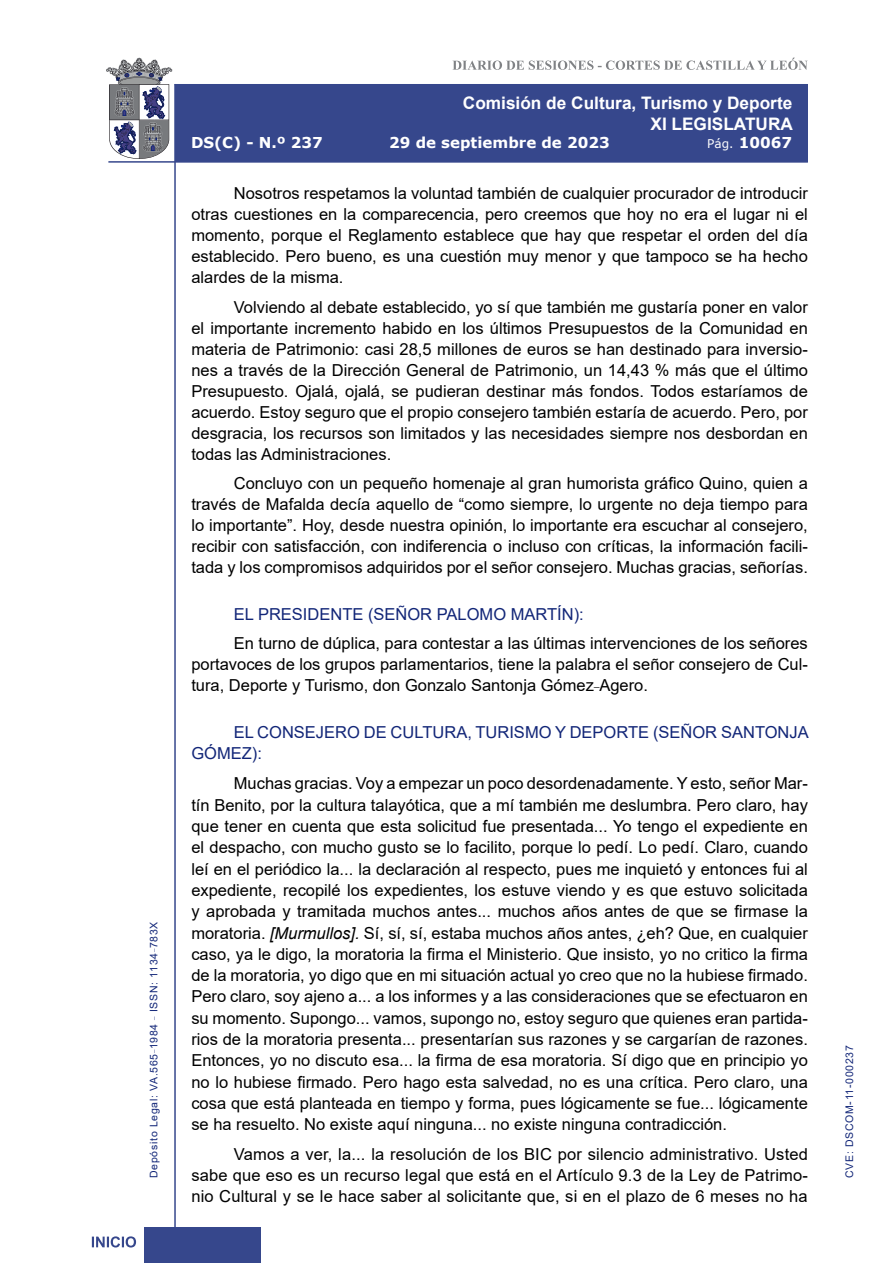
<style>
.page{position:relative;width:893px;height:1263px;background:#fff}
.page>*{position:absolute;margin:0;border:0;box-sizing:border-box;transform-origin:0 0}
.t1{font:700 17.25px/20.7px "Arial";color:#fff;text-align:right}
.t2{font:16.5px/21px "Arial";color:#000;text-align:justify}
.Orador{font:16.5px/21px "Arial";color:#122678}
.t3{font:700 15px "Verdana";color:#fff}
.t4{font:10.5px "Arial";letter-spacing:.065em;color:#122678}
.s1{font-weight:400;font-size:12px}
.s2{font-style:italic}
</style>
<div class="page">
<svg style="left:452px;top:58px;width:356px;height:12px"></svg>
<hr style="left:174px;top:84px;width:2px;height:1179px;background:#36478c">
<div style="left:144px;top:1227px;width:117px;height:36px;background:#36478c"></div>
<div style="left:175px;top:84px;width:633px;height:78px;background:#36478c"></div>
<hr style="left:108px;top:161px;width:700px;height:2px;background:#36478c">
<svg style="left:92px;top:1236px;width:44px;height:11px"></svg>
<svg style="left:106px;top:58px;width:66px;height:101px"></svg>
<p class="t4" style="left:146px;top:1178px;width:258px;rotate:-90deg">Depósito Legal: VA.565<sup>_</sup>1984 <sup>_</sup> ISSN: 1134<sup>_</sup>783X</p>
<p class="t1" style="left:463px;top:93px;width:332px">Comisión de Cultura, Turismo y Deporte<br>XI LEGISLATURA</p>
<p class="t3" style="left:191px;top:132px;width:133px">DS(C) - N.º 237</p>
<p class="t3" style="left:389px;top:132px;width:222px">29 de septiembre de 2023</p>
<p class="t3" style="left:707px;top:132px;width:86px"><span class="s1">Pág.</span> 10067</p>
<p class="t2" style="left:191px;top:183px;width:618px;text-indent:43px">Nosotros respetamos la voluntad también de cualquier procurador de introducir otras cuestiones en la comparecencia, pero creemos que hoy no era el lugar ni el momento, porque el Reglamento establece que hay que respetar el orden del día establecido. Pero bueno, es una cuestión muy menor y que tampoco se ha hecho alardes de la misma.</p>
<p class="t2" style="left:191px;top:296px;width:618px;text-indent:43px">Volviendo al debate establecido, yo sí que también me gustaría poner en valor el importante incremento habido en los últimos Presupuestos de la Comunidad en materia de Patrimonio: casi 28,5 millones de euros se han destinado para inversio&shy;nes a través de la Dirección General de Patrimonio, un 14,43 % más que el último Presupuesto. Ojalá, ojalá, se pudieran destinar más fondos. Todos estaríamos de acuerdo. Estoy seguro que el propio consejero también estaría de acuerdo. Pero, por desgracia, los recursos son limitados y las necesidades siempre nos desbordan en todas las Administraciones.</p>
<p class="t2" style="left:191px;top:473px;width:618px;text-indent:43px">Concluyo con un pequeño homenaje al gran humorista gráfico Quino, quien a través de Mafalda decía aquello de “como siempre, lo urgente no deja tiempo para lo importante”. Hoy, desde nuestra opinión, lo importante era escuchar al consejero, recibir con satisfacción, con indiferencia o incluso con críticas, la información facili&shy;tada y los compromisos adquiridos por el señor consejero. Muchas gracias, señorías.</p>
<p class="Orador" style="left:234px;top:603px;width:351px">EL PRESIDENTE (SEÑOR PALOMO MARTÍN):</p>
<p class="t2" style="left:191px;top:633px;width:618px;text-indent:43px">En turno de dúplica, para contestar a las últimas intervenciones de los señores portavoces de los grupos parlamentarios, tiene la palabra el señor consejero de Cul&shy;tura, Deporte y Turismo, don Gonzalo Santonja Gómez<sup>_</sup>Agero.</p>
<p class="Orador" style="left:191px;top:721px;width:619px;text-indent:43px">EL CONSEJERO DE CULTURA, TURISMO Y DEPORTE (SEÑOR SANTONJA<br>GÓMEZ):</p>
<p class="t2" style="left:191px;top:773px;width:618px;text-indent:43px">Muchas gracias. Voy a empezar un poco desordenadamente. Y esto, señor Mar&shy;tín Benito, por la cultura talayótica, que a mí también me deslumbra. Pero claro, hay que tener en cuenta que esta solicitud fue presentada... Yo tengo el expediente en el despacho, con mucho gusto se lo facilito, porque lo pedí. Lo pedí. Claro, cuando leí en el periódico la... la declaración al respecto, pues me inquietó y entonces fui al expediente, recopilé los expedientes, los estuve viendo y es que estuvo solicitada y aprobada y tramitada muchos antes... muchos años antes de que se firmase la moratoria. <span class="s2">[Murmullos].</span> Sí, sí, sí, estaba muchos años antes, ¿eh? Que, en cualquier caso, ya le digo, la moratoria la firma el Ministerio. Que insisto, yo no critico la firma de la moratoria, yo digo que en mi situación actual yo creo que no la hubiese firmado.<br>Pero claro, soy ajeno a... a los informes y a las consideraciones que se efectuaron en su momento. Supongo... vamos, supongo no, estoy seguro que quienes eran partida&shy;rios de la moratoria presenta... presentarían sus razones y se cargarían de razones.<br>Entonces, yo no discuto esa... la firma de esa moratoria. Sí digo que en principio yo no lo hubiese firmado. Pero hago esta salvedad, no es una crítica. Pero claro, una cosa que está planteada en tiempo y forma, pues lógicamente se fue... lógicamente se ha resuelto. No existe aquí ninguna... no existe ninguna contradicción.</p>
<p class="t2" style="left:191px;top:1143px;width:618px;text-indent:43px">Vamos a ver, la... la resolución de los BIC por silencio administrativo. Usted sabe que eso es un recurso legal que está en el Artículo 9.3 de la Ley de Patrimo&shy;nio Cultural y se le hace saber al solicitante que, si en el plazo de 6 meses no ha</p>
<p class="t4" style="left:842px;top:1178px;width:134px;rotate:-90deg">CVE: DSCOM-11-000237</p>
</div>
